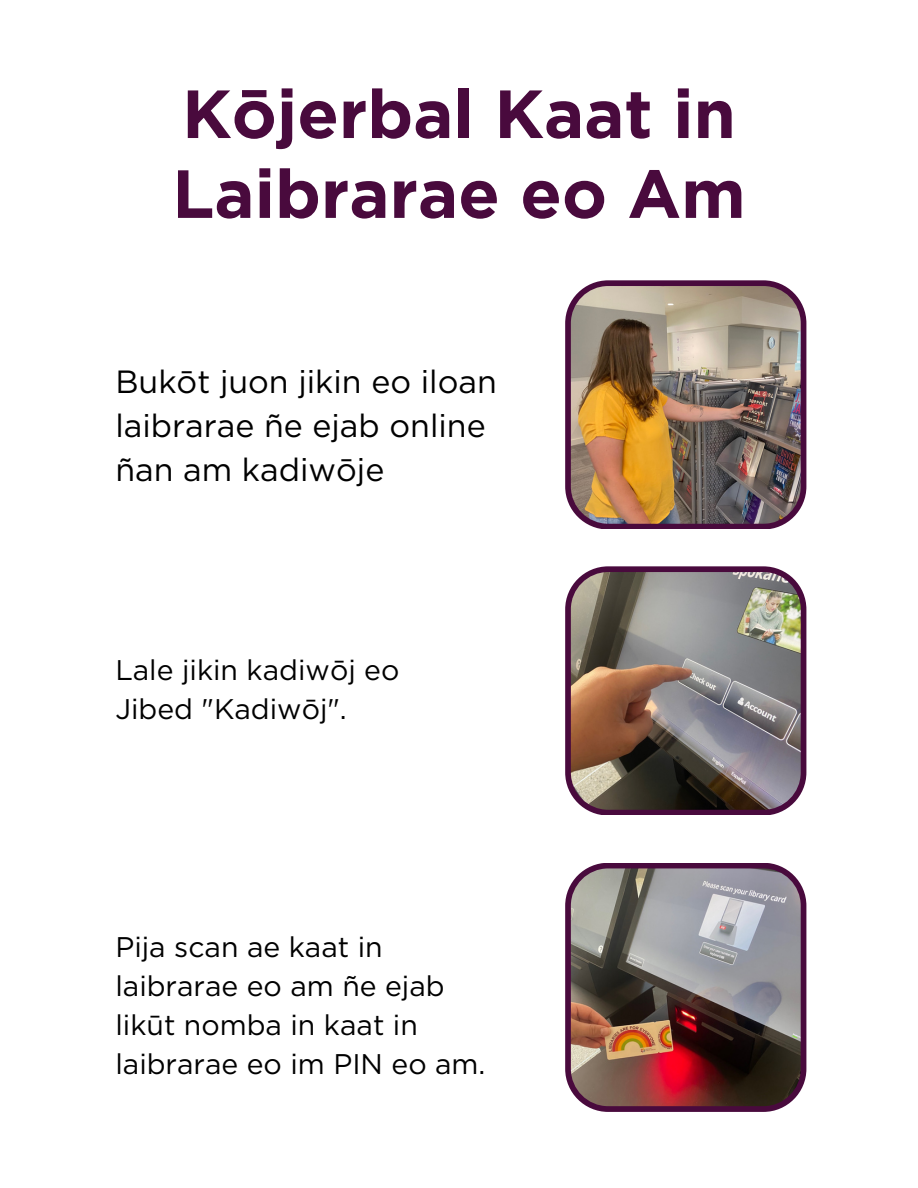
<style>
.page{position:relative;width:918px;height:1188px;background:#fff}
.page>*{position:absolute;margin:0;border:0;box-sizing:border-box;transform-origin:0 0}
.t1{font:700 67.95px/79.8px "Gotham";color:#490a3d}
.t2{font:32.1px/44px "Gotham";color:#000}
.t3{font:28.35px/38.8px "Gotham";color:#000}
</style>
<div class="page">
<img style="left:565px;top:280px;width:241px;height:249px">
<img style="left:565px;top:566px;width:241px;height:249px">
<img style="left:565px;top:863px;width:241px;height:249px">
<h1 class="t1" style="left:172px;top:74px;width:575px">Kōjerbal Kaat in<br>Laibrarae eo Am</h1>
<p class="t2" style="left:115px;top:360px;width:383px">Bukōt juon jikin eo iloan laibrarae ñe ejab online ñan am kadiwōje</p>
<p class="t3" style="left:115px;top:651px;width:286px">Lale jikin kadiwōj eo<br>Jibed "Kadiwōj".</p>
<p class="t3" style="left:115px;top:928px;width:372px">Pija scan ae kaat in laibrarae eo am ñe ejab likūt nomba in kaat in laibrarae eo im PIN eo am.</p>
</div>
